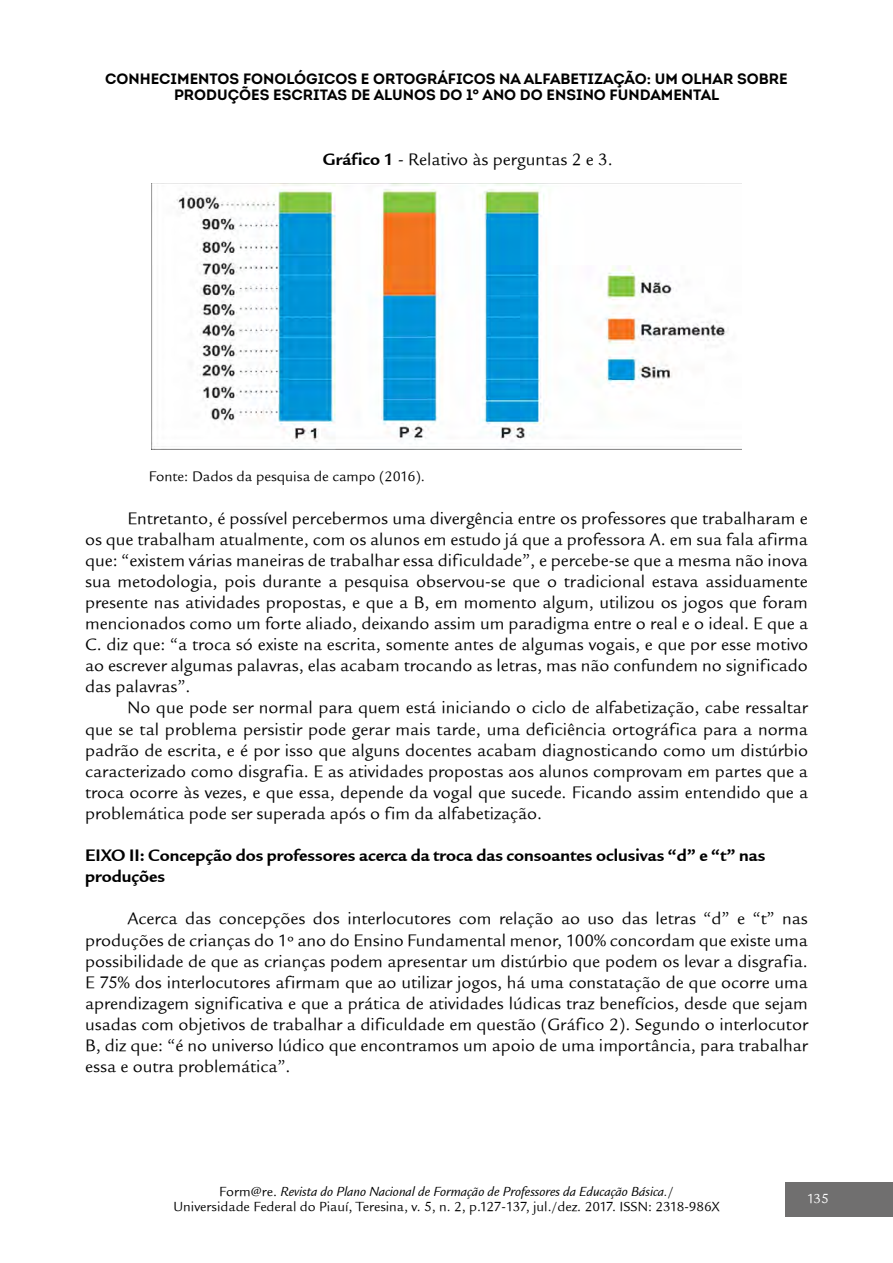
<style>
.page{position:relative;width:893px;height:1263px;background:#fff}
.page>*{position:absolute;margin:0;border:0;box-sizing:border-box;transform-origin:0 0}
.t1{font:18px/21.1px "Legacy Sans ITCTT Book";color:#000;text-align:justify}
.t2{font:18px/21.1px "Legacy Sans ITCTT Bold";color:#000}
.t3{font:700 15px/16.5px "Intro";color:#000;text-align:center}
.t4{font:15px "Legacy Sans ITCTT Book";color:#000}
.t5{font:14.25px/15px "Legacy Sans ITCTT Book";color:#000;text-align:center}
.t6{font:14.25px "Legacy Sans ITCTT Book";color:#fff}
.s1{font-family:"Legacy Sans ITCTT Bold"}
.s2{font-style:italic}
</style>
<div class="page">
<div style="left:785px;top:1183px;width:108px;height:34px;background:#706f6f"></div>
<img style="left:151px;top:184px;width:590px;height:266px">
<p class="t3" style="left:105px;top:70px;width:684px">CONHECIMENTOS FONOLÓGICOS E ORTOGRÁFICOS NA ALFABETIZAÇÃO: UM OLHAR SOBRE<br>PRODUÇÕES ESCRITAS DE ALUNOS DO 1° ANO DO ENSINO FUNDAMENTAL</p>
<p class="t1" style="left:323px;top:149px;width:291px"><span class="s1">Gráfico 1</span> - Relativo às perguntas 2 e 3.</p>
<p class="t4" style="left:149px;top:468px;width:278px">Fonte: Dados da pesquisa de campo (2016).</p>
<p class="t1" style="left:85px;top:507px;width:724px;text-indent:43px">Entretanto, é possível percebermos uma divergência entre os professores que trabalharam e os que trabalham atualmente, com os alunos em estudo já que a professora A. em sua fala afirma que: “existem várias maneiras de trabalhar essa dificuldade”, e percebe-se que a mesma não inova sua metodologia, pois durante a pesquisa observou-se que o tradicional estava assiduamente presente nas atividades propostas, e que a B, em momento algum, utilizou os jogos que foram mencionados como um forte aliado, deixando assim um paradigma entre o real e o ideal. E que a C. diz que: “a troca só existe na escrita, somente antes de algumas vogais, e que por esse motivo ao escrever algumas palavras, elas acabam trocando as letras, mas não confundem no significado das palavras”.</p>
<p class="t1" style="left:85px;top:697px;width:724px;text-indent:43px">No que pode ser normal para quem está iniciando o ciclo de alfabetização, cabe ressaltar que se tal problema persistir pode gerar mais tarde, uma deficiência ortográfica para a norma padrão de escrita, e é por isso que alguns docentes acabam diagnosticando como um distúrbio caracterizado como disgrafia. E as atividades propostas aos alunos comprovam em partes que a troca ocorre às vezes, e que essa, depende da vogal que sucede. Ficando assim entendido que a problemática pode ser superada após o fim da alfabetização.</p>
<p class="t2" style="left:85px;top:845px;width:682px">EIXO II: Concepção dos professores acerca da troca das consoantes oclusivas “d” e “t” nas produções</p>
<p class="t1" style="left:85px;top:908px;width:724px;text-indent:43px">Acerca das concepções dos interlocutores com relação ao uso das letras “d” e “t” nas produções de crianças do 1º ano do Ensino Fundamental menor, 100% concordam que existe uma possibilidade de que as crianças podem apresentar um distúrbio que podem os levar a disgrafia.<br>E 75% dos interlocutores afirmam que ao utilizar jogos, há uma constatação de que ocorre uma aprendizagem significativa e que a prática de atividades lúdicas traz benefícios, desde que sejam usadas com objetivos de trabalhar a dificuldade em questão (Gráfico 2). Segundo o interlocutor B, diz que: “é no universo lúdico que encontramos um apoio de uma importância, para trabalhar essa e outra problemática”.</p>
<p class="t5" style="left:174px;top:1184px;width:547px">Form@re. <span class="s2">Revista do Plano Nacional de Formação de Professores da Educação Básica.</span>/<br>Universidade Federal do Piauí, Teresina, v. 5, n. 2, p.127-137, jul./dez. 2017. ISSN: 2318-986X</p>
<p class="t6" style="left:807px;top:1191px;width:24px">135</p>
</div>
